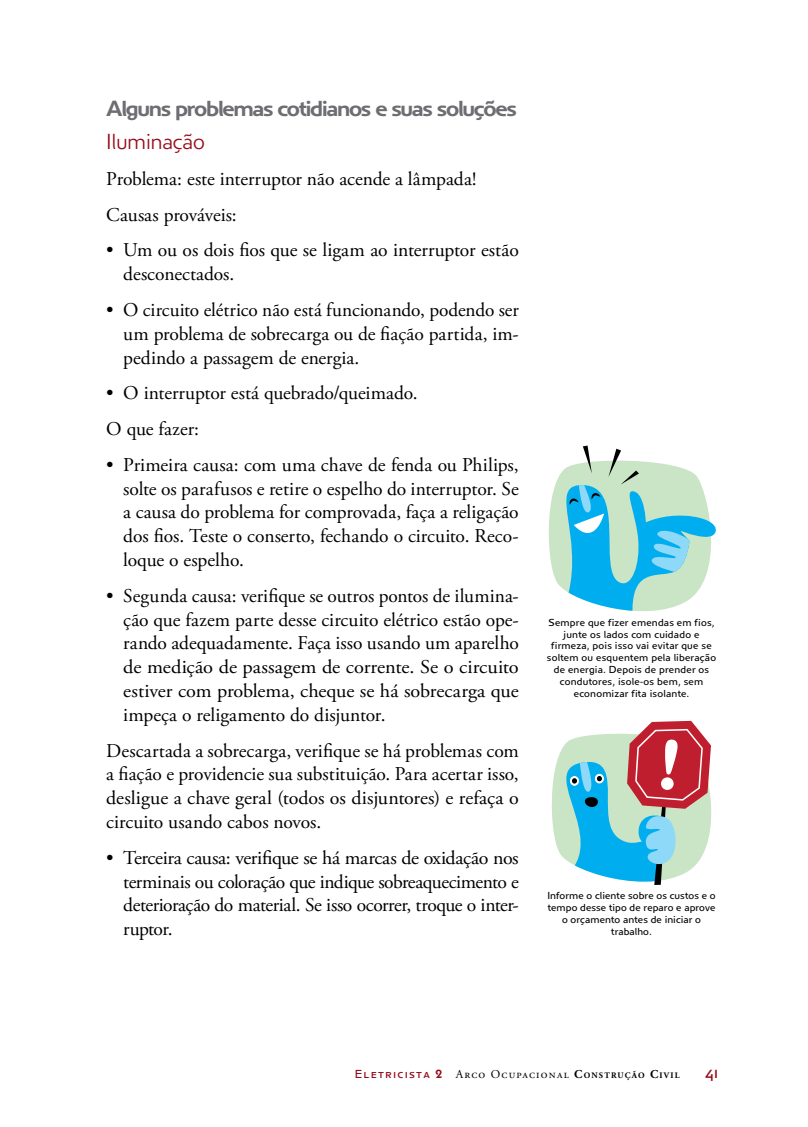
<style>
.page{position:relative;width:808px;height:1127px;background:#fff}
.page>*{position:absolute;margin:0;border:0;box-sizing:border-box;transform-origin:0 0}
.t1{font:22.5px "Anisette Petite Demi";letter-spacing:-.055em;color:#6d6e71}
.t2{font:300 22.5px "Anisette Petite";letter-spacing:-.02em;color:#940b19}
.t3{font:19.5px/23.9px "Adobe Garamond Pro";color:#000;text-align:justify}
.t4{font:16.5px "Anisette Petite";color:#940b19}
.t5{font:12px "Adobe Garamond Pro";letter-spacing:.1em;color:#000}
.t6{font:10.5px/11.9px "Anisette Petite";letter-spacing:.02em;color:#000;text-align:center}
.s1{font-family:"Anisette Petite Caps";color:#940b19}
.s2{font-family:"ITC Kabel Std";font-weight:600;color:#940b19}
.s3{font-weight:700}
.s4{font-weight:700;font-size:8.4px}
</style>
<div class="page">
<svg style="left:548px;top:446px;width:168px;height:166px"></svg>
<svg style="left:551px;top:721px;width:161px;height:164px"></svg>
<p class="t1" style="left:106px;top:95px;width:412px">Alguns problemas cotidianos e suas soluções</p>
<p class="t2" style="left:106px;top:129px;width:100px">Iluminação</p>
<p class="t3" style="left:106px;top:162px;width:372px;line-height:35.7px">Problema: este interruptor não acende a lâmpada!<br>Causas prováveis:</p>
<p class="t3" style="left:123px;top:239px;width:397px;text-indent:-17px">• Um ou os dois fios que se ligam ao interruptor estão desconectados.</p>
<p class="t3" style="left:123px;top:299px;width:397px;text-indent:-17px">• O circuito elétrico não está funcionando, podendo ser um problema de sobrecarga ou de fiação partida, im&shy;pedindo a passagem de energia.</p>
<p class="t3" style="left:106px;top:376px;width:313px;line-height:35.7px">• O interruptor está quebrado/queimado.<br>O que fazer:</p>
<p class="t3" style="left:123px;top:453px;width:397px;text-indent:-17px">• Primeira causa: com uma chave de fenda ou Philips, solte os parafusos e retire o espelho do interruptor. Se a causa do problema for comprovada, faça a religação dos fios. Teste o conserto, fechando o circuito. Reco&shy;loque o espelho.</p>
<p class="t3" style="left:123px;top:584px;width:397px;text-indent:-17px">• Segunda causa: verifique se outros pontos de ilumina&shy;ção que fazem parte desse circuito elétrico estão ope&shy;rando adequadamente. Faça isso usando um aparelho de medição de passagem de corrente. Se o circuito estiver com problema, cheque se há sobrecarga que impeça o religamento do disjuntor.</p>
<p class="t3" style="left:106px;top:739px;width:414px">Descartada a sobrecarga, verifique se há problemas com a fiação e providencie sua substituição. Para acertar isso, desligue a chave geral (todos os disjuntores) e refaça o circuito usando cabos novos.</p>
<p class="t3" style="left:123px;top:846px;width:397px;text-indent:-17px">• Terceira causa: verifique se há marcas de oxidação nos terminais ou coloração que indique sobreaquecimento e deterioração do material. Se isso ocorrer, troque o inter&shy;ruptor.</p>
<p class="t6" style="left:547px;top:616px;width:171px">Sempre que fizer emendas em fios, junte os lados com cuidado e firmeza, pois isso vai evitar que se soltem ou esquentem pela liberação de energia. Depois de prender os condutores, isole-os bem, sem economizar fita isolante.</p>
<p class="t6" style="left:547px;top:890px;width:170px">Informe o cliente sobre os custos e o tempo desse tipo de reparo e aprove o orçamento antes de iniciar o trabalho.</p>
<p class="t5" style="left:355px;top:1067px;width:326px"><span class="s1">Eletricista</span> <span class="s2">2</span> Arco Ocupacional <span class="s3">C</span><span class="s4">ONSTRUÇÃO</span> <span class="s3">C</span><span class="s4">IVIL</span></p>
<p class="t4" style="left:705px;top:1063px;width:15px">41</p>
</div>
